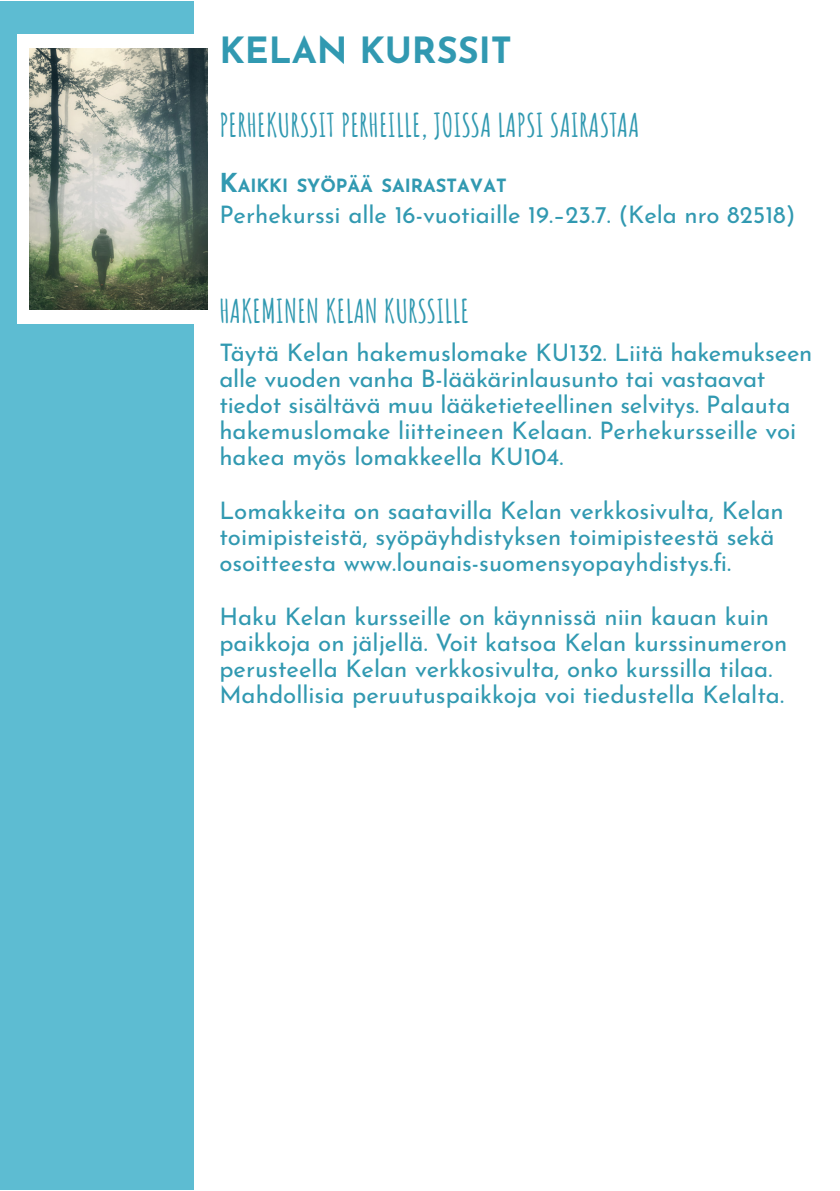
<style>
.page{position:relative;width:840px;height:1191px;background:#fff}
.page>*{position:absolute;margin:0;border:0;box-sizing:border-box;transform-origin:0 0}
.t1{font:700 36px "Josefin Sans";color:#3199b1}
.t2{font:700 32px "Amatic SC";color:#3199b1}
.t3{font:24px/26px "Josefin Sans";color:#3199b1}
.t4{font:700 18.2px "Josefin Sans";color:#3199b1}
.s1{font-size:26px}
</style>
<div class="page">
<div style="left:0;top:1px;width:194px;height:1189px;background:#5dbcd2"></div>
<div style="left:17px;top:35px;width:178px;height:289px;background:#fff"></div>
<img style="left:29px;top:49px;width:178px;height:261px">
<p class="t1" style="left:219px;top:24px;width:294px">KELAN KURSSIT</p>
<p class="t2" style="left:219px;top:101px;width:421px">PERHEKURSSIT PERHEILLE, JOISSA LAPSI SAIRASTAA</p>
<p class="t4" style="left:219px;top:172px;width:289px"><span class="s1">K</span>AIKKI SYÖPÄÄ SAIRASTAVAT</p>
<p class="t3" style="left:219px;top:200px;width:577px">Perhekurssi alle 16-vuotiaille 19.–23.7. (Kela nro 82518)</p>
<p class="t2" style="left:219px;top:287px;width:251px">HAKEMINEN KELAN KURSSILLE</p>
<p class="t3" style="left:219px;top:337px;width:594px">Täytä Kelan hakemuslomake KU132. Liitä hakemukseen alle vuoden vanha B-lääkärinlausunto tai vastaavat tiedot sisältävä muu lääketieteellinen selvitys. Palauta hakemuslomake liitteineen Kelaan. Perhekursseille voi hakea myös lomakkeella KU104.</p>
<p class="t3" style="left:219px;top:495px;width:565px">Lomakkeita on saatavilla Kelan verkkosivulta, Kelan toimipisteistä, syöpäyhdistyksen toimipisteestä sekä osoitteesta www.lounais-suomensyopayhdistys.fi.</p>
<p class="t3" style="left:219px;top:602px;width:569px">Haku Kelan kursseille on käynnissä niin kauan kuin paikkoja on jäljellä. Voit katsoa Kelan kurssinumeron perusteella Kelan verkkosivulta, onko kurssilla tilaa.<br>Mahdollisia peruutuspaikkoja voi tiedustella Kelalta.</p>
</div>
